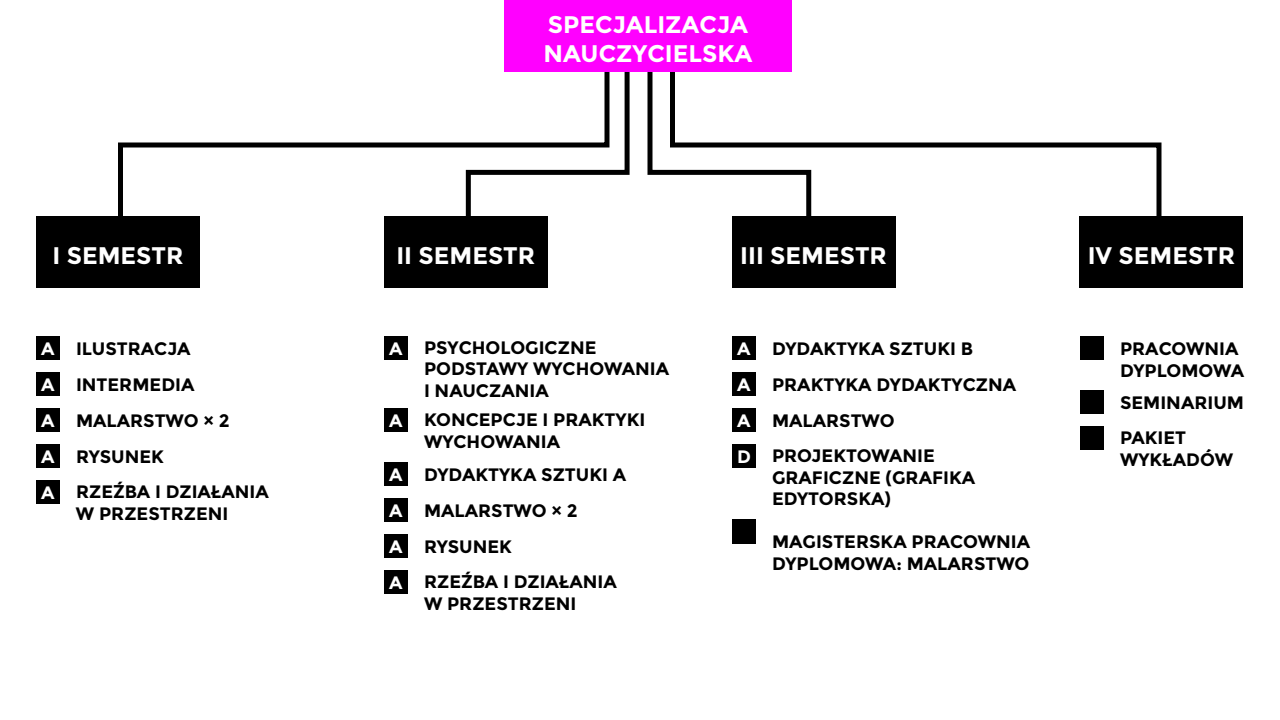
<style>
.page{position:relative;width:1280px;height:720px;background:#fff}
.page>*{position:absolute;margin:0;border:0;box-sizing:border-box;transform-origin:0 0}
.t1{font:700 24px/28.8px "Montserrat";color:#fff}
.t2{font:700 18px/21.6px "Montserrat";color:#000}
.t3{font:700 18px/36px "Montserrat";color:#fff;text-align:justify}
.s1{font-family:"Roboto";font-weight:900}
</style>
<div class="page">
<div style="left:36px;top:216px;width:164px;height:72px;background:#000"></div>
<div style="left:1080px;top:216px;width:164px;height:72px;background:#000"></div>
<div style="left:504px;top:0;width:288px;height:72px;background:#f0f"></div>
<svg style="left:814px;top:142px;width:348px;height:79px"></svg>
<svg style="left:118px;top:142px;width:345px;height:74px"></svg>
<svg style="left:463px;top:72px;width:167px;height:144px"></svg>
<svg style="left:647px;top:72px;width:167px;height:144px"></svg>
<div style="left:384px;top:216px;width:164px;height:72px;background:#000"></div>
<div style="left:732px;top:216px;width:164px;height:72px;background:#000"></div>
<div style="left:1080px;top:336px;width:24px;height:24px;background:#000"></div>
<div style="left:1080px;top:390px;width:24px;height:24px;background:#000"></div>
<div style="left:1080px;top:426px;width:24px;height:24px;background:#000"></div>
<div style="left:732px;top:519px;width:24px;height:25px;background:#000"></div>
<div style="left:36px;top:336px;width:24px;height:24px;background:#000"></div>
<div style="left:36px;top:372px;width:24px;height:24px;background:#000"></div>
<div style="left:36px;top:408px;width:24px;height:24px;background:#000"></div>
<div style="left:384px;top:498px;width:24px;height:24px;background:#000"></div>
<div style="left:732px;top:408px;width:24px;height:24px;background:#000"></div>
<div style="left:36px;top:444px;width:24px;height:24px;background:#000"></div>
<div style="left:384px;top:534px;width:24px;height:24px;background:#000"></div>
<div style="left:384px;top:462px;width:24px;height:24px;background:#000"></div>
<div style="left:732px;top:336px;width:24px;height:24px;background:#000"></div>
<div style="left:732px;top:372px;width:24px;height:24px;background:#000"></div>
<div style="left:36px;top:480px;width:24px;height:24px;background:#000"></div>
<div style="left:384px;top:570px;width:24px;height:24px;background:#000"></div>
<div style="left:384px;top:408px;width:24px;height:24px;background:#000"></div>
<div style="left:384px;top:336px;width:24px;height:24px;background:#000"></div>
<div style="left:732px;top:444px;width:24px;height:24px;background:#000"></div>
<h1 class="t1" style="left:544px;top:10px;width:210px">SPECJALIZACJA<br>NAUCZYCIELSKA</h1>
<h1 class="t1" style="left:52px;top:241px;width:133px">I SEMESTR</h1>
<h1 class="t1" style="left:1088px;top:241px;width:149px">IV SEMESTR</h1>
<h1 class="t1" style="left:396px;top:241px;width:140px">II SEMESTR</h1>
<h1 class="t1" style="left:740px;top:241px;width:148px">III SEMESTR</h1>
<p class="t3" style="left:41px;top:330px;width:15px">A A A</p>
<p class="t2" style="left:76px;top:330px;width:155px;line-height:36px">ILUSTRACJA<br>INTERMEDIA<br>MALARSTWO × 2</p>
<p class="t3" style="left:41px;top:438px;width:15px">A</p>
<p class="t2" style="left:76px;top:446px;width:89px">RYSUNEK</p>
<p class="t3" style="left:41px;top:474px;width:15px">A</p>
<p class="t2" style="left:76px;top:481px;width:194px">RZE<span class="s1">ź</span>BA I DZIAŁANIA<br>W PRZESTRZENI</p>
<p class="t3" style="left:389px;top:330px;width:15px">A</p>
<p class="t2" style="left:424px;top:337px;width:247px">PSYCHOLOGICZNE<br>PODSTAWY WYCHOWANIA<br>I NAUCZANIA</p>
<p class="t3" style="left:737px;top:330px;width:15px">A<br>A</p>
<p class="t2" style="left:772px;top:330px;width:246px;line-height:36px">DYDAKTYKA SZTUKI B<br>PRAKTYKA DYDAKTYCZNA</p>
<p class="t3" style="left:389px;top:402px;width:15px">A</p>
<p class="t2" style="left:424px;top:409px;width:223px">KONCEPCJE I PRAKTYKI<br>WYCHOWANIA</p>
<p class="t3" style="left:389px;top:456px;width:15px">A</p>
<p class="t2" style="left:424px;top:464px;width:204px">DYDAKTYKA SZTUKI A</p>
<p class="t3" style="left:389px;top:492px;width:15px">A</p>
<p class="t2" style="left:424px;top:500px;width:155px">MALARSTWO × 2</p>
<p class="t3" style="left:737px;top:402px;width:15px">A</p>
<p class="t3" style="left:737px;top:438px;width:13px">D</p>
<p class="t2" style="left:772px;top:410px;width:124px">MALARSTWO</p>
<p class="t2" style="left:772px;top:445px;width:205px">PROJEKTOWANIE<br>GRAFICZNE (GRAFIKA<br>EDYTORSKA)</p>
<p class="t2" style="left:1120px;top:338px;width:126px">PRACOWNIA<br>DYPLOMOWA</p>
<p class="t2" style="left:1120px;top:385px;width:126px;line-height:35.2px">SEMINARIUM<br>PAKIET</p>
<p class="t2" style="left:1120px;top:448px;width:115px">WYKŁADÓW</p>
<p class="t3" style="left:389px;top:528px;width:15px">A</p>
<p class="t3" style="left:389px;top:564px;width:15px">A</p>
<p class="t2" style="left:424px;top:536px;width:89px">RYSUNEK</p>
<p class="t2" style="left:424px;top:571px;width:194px">RZE<span class="s1">ź</span>BA I DZIAŁANIA<br>W PRZESTRZENI</p>
<p class="t2" style="left:772px;top:531px;width:260px">MAGISTERSKA PRACOWNIA<br>DYPLOMOWA: MALARSTWO</p>
</div>
